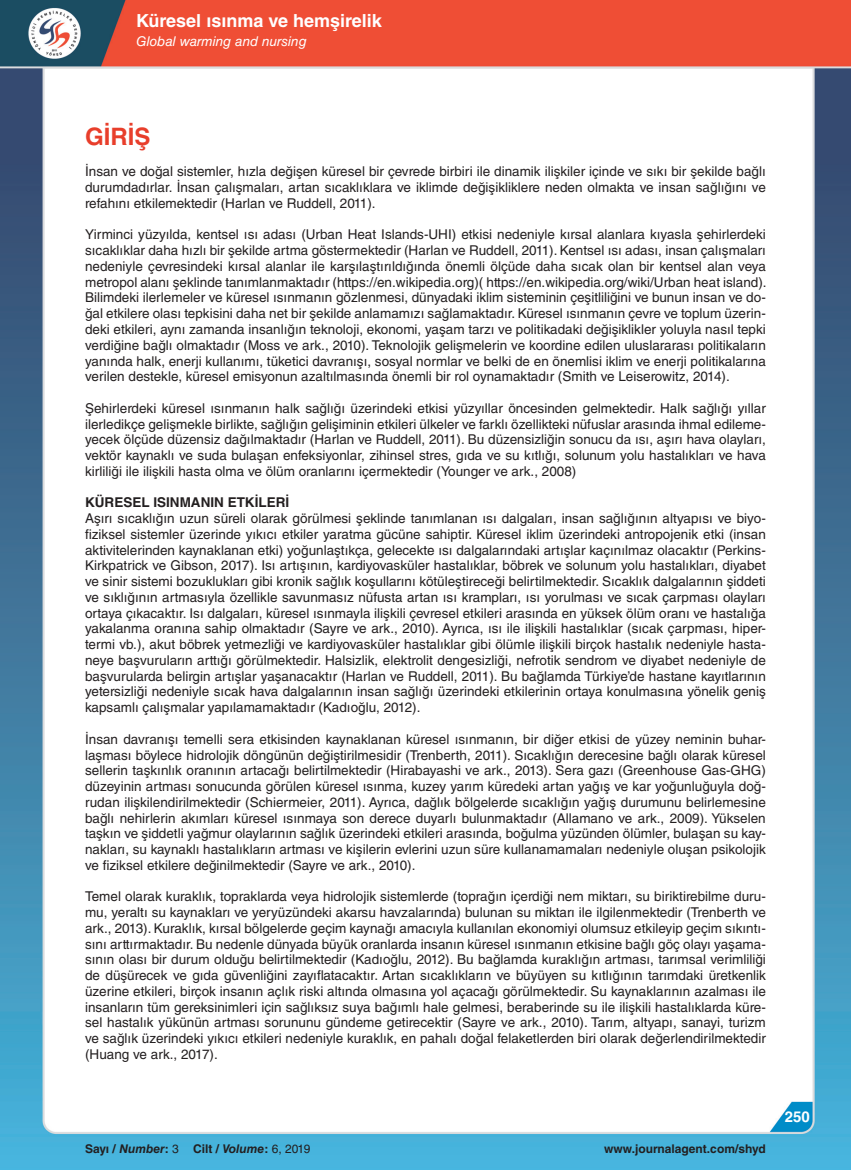
<style>
.page{position:relative;width:851px;height:1170px;background:#fff}
.page>*{position:absolute;margin:0;border:0;box-sizing:border-box;transform-origin:0 0}
.t1{font:700 24px "Helvetica LT Std";color:#e83e2b}
.t2{font:700 18px "Helvetica LT Std";color:#fff}
.t3{font:700 15px "Helvetica LT Std";color:#fff}
.t4{font:13.5px/15.8px "Helvetica LT Std";color:#231f20;text-align:justify}
.t5{font:700 13.5px "Helvetica LT Std";color:#231f20}
.t6{font:italic 13.5px "Helvetica LT Std";color:#fff}
.t7{font:700 12px "Helvetica LT Std";color:#231f20}
.s1{font-style:italic}
.s2{font-weight:400}
</style>
<div class="page">
<img style="left:0;top:0;width:850px;height:1169px">
<p class="t2" style="left:136px;top:9px;width:247px">Küresel ısınma ve hemşirelik</p>
<p class="t6" style="left:136px;top:33px;width:172px">Global warming and nursing</p>
<p class="t1" style="left:85px;top:122px;width:67px">GİRİŞ</p>
<p class="t4" style="left:85px;top:164px;width:682px">İnsan ve doğal sistemler, hızla değişen küresel bir çevrede birbiri ile dinamik ilişkiler içinde ve sıkı bir şekilde bağlı durumdadırlar. İnsan çalışmaları, artan sıcaklıklara ve iklimde değişikliklere neden olmakta ve insan sağlığını ve refahını etkilemektedir (Harlan ve Ruddell, 2011).</p>
<p class="t4" style="left:85px;top:227px;width:683px">Yirminci yüzyılda, kentsel ısı adası (Urban Heat Islands-UHI) etkisi nedeniyle kırsal alanlara kıyasla şehirlerdeki sıcaklıklar daha hızlı bir şekilde artma göstermektedir (Harlan ve Ruddell, 2011). Kentsel ısı adası, insan çalışmaları nedeniyle çevresindeki kırsal alanlar ile karşılaştırıldığında önemli ölçüde daha sıcak olan bir kentsel alan veya metropol alanı şeklinde tanımlanmaktadır (https://en.wikipedia.org)( https://en.wikipedia.org/wiki/Urban heat island).<br>Bilimdeki ilerlemeler ve küresel ısınmanın gözlenmesi, dünyadaki iklim sisteminin çeşitliliğini ve bunun insan ve do&shy;ğal etkilere olası tepkisini daha net bir şekilde anlamamızı sağlamaktadır. Küresel ısınmanın çevre ve toplum üzerin&shy;deki etkileri, aynı zamanda insanlığın teknoloji, ekonomi, yaşam tarzı ve politikadaki değişiklikler yoluyla nasıl tepki verdiğine bağlı olmaktadır (Moss ve ark., 2010). Teknolojik gelişmelerin ve koordine edilen uluslararası politikaların yanında halk, enerji kullanımı, tüketici davranışı, sosyal normlar ve belki de en önemlisi iklim ve enerji politikalarına verilen destekle, küresel emisyonun azaltılmasında önemli bir rol oynamaktadır (Smith ve Leiserowitz, 2014).</p>
<p class="t4" style="left:85px;top:400px;width:682px">Şehirlerdeki küresel ısınmanın halk sağlığı üzerindeki etkisi yüzyıllar öncesinden gelmektedir. Halk sağlığı yıllar ilerledikçe gelişmekle birlikte, sağlığın gelişiminin etkileri ülkeler ve farklı özellikteki nüfuslar arasında ihmal edileme&shy;yecek ölçüde düzensiz dağılmaktadır (Harlan ve Ruddell, 2011). Bu düzensizliğin sonucu da ısı, aşırı hava olayları, vektör kaynaklı ve suda bulaşan enfeksiyonlar, zihinsel stres, gıda ve su kıtlığı, solunum yolu hastalıkları ve hava kirliliği ile ilişkili hasta olma ve ölüm oranlarını içermektedir (Younger ve ark., 2008)</p>
<p class="t5" style="left:85px;top:494px;width:206px">KÜRESEL ISINMANIN ETKİLERİ</p>
<p class="t4" style="left:85px;top:510px;width:682px">Aşırı sıcaklığın uzun süreli olarak görülmesi şeklinde tanımlanan ısı dalgaları, insan sağlığının altyapısı ve biyo&shy;fiziksel sistemler üzerinde yıkıcı etkiler yaratma gücüne sahiptir. Küresel iklim üzerindeki antropojenik etki (insan aktivitelerinden kaynaklanan etki) yoğunlaştıkça, gelecekte ısı dalgalarındaki artışlar kaçınılmaz olacaktır (Perkins-Kirkpatrick ve Gibson, 2017). Isı artışının, kardiyovasküler hastalıklar, böbrek ve solunum yolu hastalıkları, diyabet ve sinir sistemi bozuklukları gibi kronik sağlık koşullarını kötüleştireceği belirtilmektedir. Sıcaklık dalgalarının şiddeti ve sıklığının artmasıyla özellikle savunmasız nüfusta artan ısı krampları, ısı yorulması ve sıcak çarpması olayları ortaya çıkacaktır. Isı dalgaları, küresel ısınmayla ilişkili çevresel etkileri arasında en yüksek ölüm oranı ve hastalığa yakalanma oranına sahip olmaktadır (Sayre ve ark., 2010). Ayrıca, ısı ile ilişkili hastalıklar (sıcak çarpması, hiper&shy;termi vb.), akut böbrek yetmezliği ve kardiyovasküler hastalıklar gibi ölümle ilişkili birçok hastalık nedeniyle hasta&shy;neye başvuruların arttığı görülmektedir. Halsizlik, elektrolit dengesizliği, nefrotik sendrom ve diyabet nedeniyle de başvurularda belirgin artışlar yaşanacaktır (Harlan ve Ruddell, 2011). Bu bağlamda Türkiye’de hastane kayıtlarının yetersizliği nedeniyle sıcak hava dalgalarının insan sağlığı üzerindeki etkilerinin ortaya konulmasına yönelik geniş kapsamlı çalışmalar yapılamamaktadır (Kadıoğlu, 2012).</p>
<p class="t4" style="left:85px;top:731px;width:682px">İnsan davranışı temelli sera etkisinden kaynaklanan küresel ısınmanın, bir diğer etkisi de yüzey neminin buhar&shy;laşması böylece hidrolojik döngünün değiştirilmesidir (Trenberth, 2011). Sıcaklığın derecesine bağlı olarak küresel sellerin taşkınlık oranının artacağı belirtilmektedir (Hirabayashi ve ark., 2013). Sera gazı (Greenhouse Gas-GHG) düzeyinin artması sonucunda görülen küresel ısınma, kuzey yarım küredeki artan yağış ve kar yoğunluğuyla doğ&shy;rudan ilişkilendirilmektedir (Schiermeier, 2011). Ayrıca, dağlık bölgelerde sıcaklığın yağış durumunu belirlemesine bağlı nehirlerin akımları küresel ısınmaya son derece duyarlı bulunmaktadır (Allamano ve ark., 2009). Yükselen taşkın ve şiddetli yağmur olaylarının sağlık üzerindeki etkileri arasında, boğulma yüzünden ölümler, bulaşan su kay&shy;nakları, su kaynaklı hastalıkların artması ve kişilerin evlerini uzun süre kullanamamaları nedeniyle oluşan psikolojik ve fiziksel etkilere değinilmektedir (Sayre ve ark., 2010).</p>
<p class="t4" style="left:85px;top:888px;width:682px">Temel olarak kuraklık, topraklarda veya hidrolojik sistemlerde (toprağın içerdiği nem miktarı, su biriktirebilme duru&shy;mu, yeraltı su kaynakları ve yeryüzündeki akarsu havzalarında) bulunan su miktarı ile ilgilenmektedir (Trenberth ve ark., 2013). Kuraklık, kırsal bölgelerde geçim kaynağı amacıyla kullanılan ekonomiyi olumsuz etkileyip geçim sıkıntı&shy;sını arttırmaktadır. Bu nedenle dünyada büyük oranlarda insanın küresel ısınmanın etkisine bağlı göç olayı yaşama&shy;sının olası bir durum olduğu belirtilmektedir (Kadıoğlu, 2012). Bu bağlamda kuraklığın artması, tarımsal verimliliği de düşürecek ve gıda güvenliğini zayıflatacaktır. Artan sıcaklıkların ve büyüyen su kıtlığının tarımdaki üretkenlik üzerine etkileri, birçok insanın açlık riski altında olmasına yol açacağı görülmektedir. Su kaynaklarının azalması ile insanların tüm gereksinimleri için sağlıksız suya bağımlı hale gelmesi, beraberinde su ile ilişkili hastalıklarda küre&shy;sel hastalık yükünün artması sorununu gündeme getirecektir (Sayre ve ark., 2010). Tarım, altyapı, sanayi, turizm ve sağlık üzerindeki yıkıcı etkileri nedeniyle kuraklık, en pahalı doğal felaketlerden biri olarak değerlendirilmektedir (Huang ve ark., 2017).</p>
<p class="t7" style="left:85px;top:1141px;width:227px">Sayı / <span class="s1">Number</span>: <span class="s2">3</span> Cilt / <span class="s1">Volume</span>: <span class="s2">6, 2019</span></p>
<p class="t7" style="left:604px;top:1141px;width:163px">www.journalagent.com/shyd</p>
<p class="t3" style="left:784px;top:1107px;width:27px">250</p>
</div>
